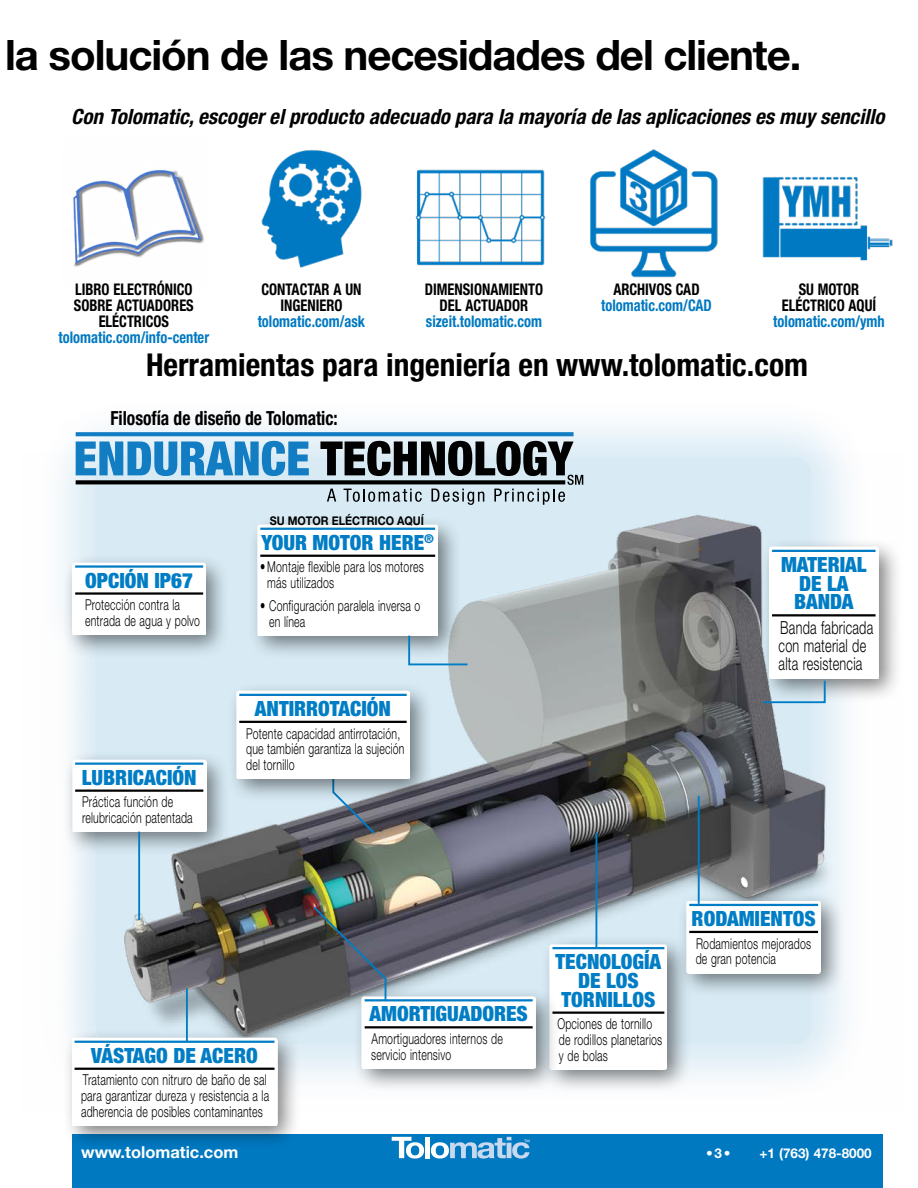
<style>
.page{position:relative;width:918px;height:1188px;background:#fff}
.page>*{position:absolute;margin:0;border:0;box-sizing:border-box;transform-origin:0 0}
.t1{font:700 42px "Helvetica Neue LT Std";letter-spacing:-.025em;color:#000}
.t2{font:700 condensed 31.5px "Helvetica Neue LT Std";color:#000}
.t3{font:900 condensed 21px/18.8px "Helvetica Neue LT Std";color:#007dc5;text-align:center}
.t4{font:italic 700 condensed 21px "Helvetica Neue LT Std";color:#000}
.t5{font:700 condensed 19.5px "Helvetica Neue LT Std";color:#000;scale:.9 1}
.t6{font:300 18px/18px "Helvetica Neue LT Std";letter-spacing:.02em;color:#000;scale:.7 1}
.t7{font:700 16.5px "Helvetica Neue LT Std";color:#fff}
.t8{font:700 condensed 16.05px/16px "Helvetica Neue LT Std";color:#000;text-align:center;scale:.9 1}
.t9{font:700 condensed 16.05px "Helvetica Neue LT Std";color:#0079c1;scale:.9 1}
.t10{font:300 15px/15.8px "Helvetica Neue LT Std";letter-spacing:.02em;color:#000;scale:.7 1}
.t11{font:700 13.5px "Helvetica Neue LT Std";color:#fff}
.t12{font:700 12px "Helvetica Neue LT Std";color:#000;scale:.9 1}
</style>
<div class="page">
<svg style="left:71px;top:424px;width:766px;height:29px;fill:#edf5fa"></svg>
<div style="left:72px;top:1134px;width:810px;height:54px;background:#0079c1"></div>
<svg style="left:392px;top:1137px;width:32px;height:22px"></svg>
<div style="left:425px;top:1137px;width:5px;height:21px;background:#fff"></div>
<svg style="left:431px;top:1137px;width:98px;height:22px"></svg>
<img style="left:61px;top:453px;width:785px;height:625px">
<svg style="left:76px;top:432px;width:498px;height:4px;background:#1a81c4"></svg>
<svg style="left:76px;top:480px;width:244px;height:4px"></svg>
<svg style="left:320px;top:441px;width:263px;height:64px;background:#7a858a"></svg>
<svg style="left:76px;top:441px;width:233px;height:35px;background:#56a2d3"></svg>
<div style="left:248px;top:515px;width:215px;height:145px;background:#000;opacity:.5"></div>
<svg style="left:257px;top:525px;width:181px;height:111px"></svg>
<div style="left:260px;top:529px;width:175px;height:27px;background:#fff"></div>
<div style="left:260px;top:556px;width:175px;height:77px;background:#fff"></div>
<hr style="left:260px;top:528px;width:175px;height:2px;background:#007dc5">
<hr style="left:260px;top:555px;width:175px;height:2px;background:#000">
<div style="left:62px;top:1028px;width:240px;height:122px;background:#000;opacity:.5"></div>
<svg style="left:72px;top:1038px;width:205px;height:88px"></svg>
<div style="left:75px;top:1042px;width:199px;height:27px;background:#fff"></div>
<div style="left:75px;top:1069px;width:199px;height:54px;background:#fff"></div>
<hr style="left:75px;top:1041px;width:199px;height:2px;background:#007dc5">
<hr style="left:75px;top:1068px;width:199px;height:2px;background:#000">
<div style="left:540px;top:935px;width:152px;height:159px;background:#000;opacity:.5"></div>
<div style="left:549px;top:944px;width:118px;height:126px;background:#fff"></div>
<hr style="left:552px;top:947px;width:112px;height:2px;background:#007dc5">
<hr style="left:552px;top:1012px;width:112px;height:2px;background:#000">
<div style="left:760px;top:537px;width:143px;height:167px;background:#000;opacity:.5"></div>
<div style="left:769px;top:547px;width:109px;height:132px;background:#fff"></div>
<hr style="left:772px;top:550px;width:104px;height:2px;background:#007dc5">
<hr style="left:772px;top:614px;width:104px;height:2px;background:#000">
<div style="left:63px;top:553px;width:168px;height:106px;background:#000;opacity:.5"></div>
<div style="left:72px;top:562px;width:134px;height:73px;background:#fff"></div>
<hr style="left:75px;top:565px;width:128px;height:3px;background:#007dc5">
<hr style="left:75px;top:592px;width:128px;height:3px;background:#000">
<div style="left:63px;top:750px;width:168px;height:106px;background:#000;opacity:.5"></div>
<div style="left:72px;top:759px;width:134px;height:73px;background:#fff"></div>
<hr style="left:75px;top:763px;width:128px;height:2px;background:#007dc5">
<hr style="left:75px;top:790px;width:128px;height:2px;background:#000">
<div style="left:677px;top:891px;width:169px;height:107px;background:#000;opacity:.5"></div>
<svg style="left:686px;top:901px;width:135px;height:72px"></svg>
<div style="left:689px;top:905px;width:129px;height:27px;background:#fff"></div>
<div style="left:689px;top:932px;width:129px;height:38px;background:#fff"></div>
<hr style="left:689px;top:904px;width:129px;height:2px;background:#007dc5">
<hr style="left:689px;top:931px;width:129px;height:2px;background:#000">
<div style="left:352px;top:987px;width:208px;height:106px;background:#000;opacity:.5"></div>
<div style="left:362px;top:996px;width:174px;height:73px;background:#fff"></div>
<hr style="left:365px;top:999px;width:168px;height:2px;background:#007dc5">
<hr style="left:365px;top:1026px;width:168px;height:2px;background:#000">
<svg style="left:407px;top:634px;width:62px;height:32px;background:#adc2cd"></svg>
<hr style="left:186px;top:988px;width:2px;height:54px;background:#007dc5">
<svg style="left:762px;top:679px;width:65px;height:25px;background:#9fb7c5"></svg>
<svg style="left:331px;top:803px;width:46px;height:33px;background:#5d626e"></svg>
<hr style="left:138px;top:832px;width:2px;height:88px;background:#007dc5">
<hr style="left:698px;top:796px;width:2px;height:108px;background:#007dc5">
<hr style="left:595px;top:833px;width:2px;height:115px;background:#007dc5">
<img style="left:312px;top:905px;width:75px;height:98px">
<div style="left:227px;top:681px;width:207px;height:122px;background:#000;opacity:.5"></div>
<svg style="left:236px;top:691px;width:174px;height:88px"></svg>
<div style="left:239px;top:695px;width:168px;height:27px;background:#fff"></div>
<div style="left:239px;top:722px;width:168px;height:54px;background:#fff"></div>
<hr style="left:239px;top:694px;width:168px;height:2px;background:#007dc5">
<hr style="left:239px;top:721px;width:168px;height:2px;background:#000">
<img style="left:415px;top:169px;width:131px;height:97px">
<img style="left:762px;top:177px;width:131px;height:84px">
<img style="left:590px;top:149px;width:128px;height:129px">
<img style="left:261px;top:150px;width:101px;height:118px">
<img style="left:73px;top:170px;width:131px;height:97px">
<h1 class="t1" style="left:5px;top:29px;width:798px">la solución de las necesidades del cliente.</h1>
<h3 class="t4" style="left:71px;top:104px;width:815px">Con Tolomatic, escoger el producto adecuado para la mayoría de las aplicaciones es muy sencillo</h3>
<p class="t8" style="left:74px;top:281px;width:135px">LIBRO ELECTRÓNICO<br>SOBRE ACTUADORES<br>ELÉCTRICOS</p>
<p class="t9" style="left:59px;top:327px;width:169px">tolomatic.com/info-center</p>
<p class="t8" style="left:261px;top:281px;width:113px">CONTACTAR A UN<br>INGENIERO</p>
<p class="t9" style="left:258px;top:311px;width:121px">tolomatic.com/ask</p>
<p class="t8" style="left:425px;top:281px;width:133px">DIMENSIONAMIENTO<br>DEL ACTUADOR</p>
<p class="t9" style="left:426px;top:311px;width:130px">sizeit.tolomatic.com</p>
<p class="t8" style="left:613px;top:281px;width:97px">ARCHIVOS CAD</p>
<p class="t9" style="left:601px;top:295px;width:125px">tolomatic.com/CAD</p>
<p class="t8" style="left:782px;top:281px;width:106px">SU MOTOR<br>ELÉCTRICO AQUÍ</p>
<p class="t9" style="left:773px;top:311px;width:125px">tolomatic.com/ymh</p>
<h2 class="t2" style="left:146px;top:346px;width:664px">Herramientas para ingeniería en www.tolomatic.com</h2>
<h3 class="t5" style="left:110px;top:406px;width:254px">Filosofía de diseño de Tolomatic:</h3>
<h3 class="t3" style="left:85px;top:570px;width:109px">OPCIÓN IP67</h3>
<p class="t10" style="left:85px;top:597px;width:166px">Protección contra la entrada de agua y polvo</p>
<h3 class="t3" style="left:82px;top:767px;width:116px">LUBRICACIÓN</h3>
<p class="t10" style="left:82px;top:794px;width:160px">Práctica función de relubricación patentada</p>
<p class="t12" style="left:270px;top:513px;width:173px">SU MOTOR ELÉCTRICO AQUÍ</p>
<h3 class="t3" style="left:261px;top:533px;width:174px">YOUR MOTOR HERE<sup>®</sup></h3>
<p class="t10" style="left:267px;top:559px;width:225px;text-indent:-7px">• Montaje flexible para los motores más utilizados</p>
<p class="t10" style="left:269px;top:598px;width:218px;text-indent:-9px">• Configuración paralela inversa o en línea</p>
<h3 class="t3" style="left:255px;top:699px;width:138px">ANTIRROTACIÓN</h3>
<p class="t10" style="left:246px;top:725px;width:228px">Potente capacidad antirrotación, que también garantiza la sujeción del tornillo</p>
<h3 class="t3" style="left:781px;top:555px;width:87px">MATERIAL<br>DE LA<br>BANDA</h3>
<p class="t6" style="left:779px;top:618px;width:137px">Banda fabricada con material de alta resistencia</p>
<h3 class="t3" style="left:91px;top:1046px;width:168px">VÁSTAGO DE ACERO</h3>
<p class="t10" style="left:81px;top:1072px;width:270px">Tratamiento con nitruro de baño de sal para garantizar dureza y resistencia a la adherencia de posibles contaminantes</p>
<h3 class="t3" style="left:369px;top:1004px;width:160px">AMORTIGUADORES</h3>
<p class="t10" style="left:371px;top:1031px;width:190px">Amortiguadores internos de servicio intensivo</p>
<h3 class="t3" style="left:556px;top:952px;width:107px">TECNOLOGÍA<br>DE LOS<br>TORNILLOS</h3>
<p class="t10" style="left:557px;top:1016px;width:151px">Opciones de tornillo de rodillos planetarios y de bolas</p>
<h3 class="t3" style="left:692px;top:909px;width:126px">RODAMIENTOS</h3>
<p class="t10" style="left:696px;top:935px;width:167px">Rodamientos mejorados de gran potencia</p>
<p class="t7" style="left:81px;top:1142px;width:159px">www.tolomatic.com</p>
<p class="t11" style="left:706px;top:1145px;width:26px">•3•</p>
<p class="t11" style="left:759px;top:1145px;width:114px">+1 (763) 478-8000</p>
</div>
